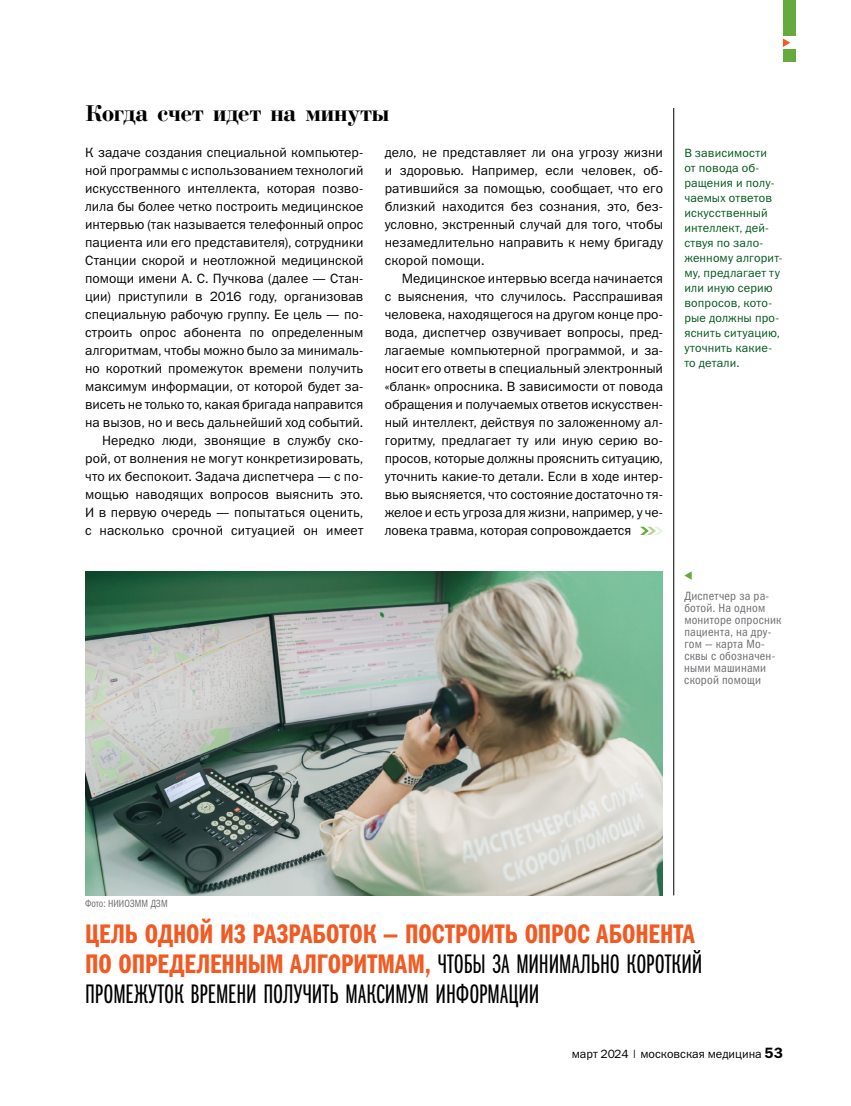
<style>
.page{position:relative;width:851px;height:1106px;background:#fff}
.page>*{position:absolute;margin:0;border:0;box-sizing:border-box;transform-origin:0 0}
.t1{font:27px/30px "Franklin Gothic Demi Cmp ITC";letter-spacing:-.005em;color:#f15a22}
.t2{font:27px "Franklin Gothic Book X Cmp ITC";letter-spacing:.005em;color:#000}
.t3{font:24px "Bodoni Bold Cyrillic";color:#000}
.t4{font:13.5px/18px "Franklin Gothic Book ITC";letter-spacing:.005em;color:#000;text-align:justify}
.t5{font:12px/15px "Franklin Gothic Book ITC";letter-spacing:.015em;color:#00571c}
.t6{font:12px/12px "Franklin Gothic Book Cond ITC";letter-spacing:.015em;color:#6d6e71}
.t7{font:12px "Franklin Gothic Book ITC";color:#000}
.t8{font:10.5px "Franklin Gothic Book Cond ITC";color:#6d6e71;scale:.9 1}
.s1{font-family:"Franklin Gothic Book X Cmp ITC";color:#000}
.s2{font-family:"Franklin Gothic Demi ITC";font-size:15px}
</style>
<div class="page">
<hr style="left:673px;top:108px;width:1px;height:787px;background:#000">
<img style="left:85px;top:571px;width:577px;height:324px">
<svg style="left:684px;top:571px;width:7px;height:9px"></svg>
<svg style="left:640px;top:527px;width:23px;height:8px"></svg>
<div style="left:782px;top:0;width:13px;height:62px;background:#64aa3c"></div>
<div style="left:782px;top:36px;width:13px;height:13px;background:#fff"></div>
<svg style="left:782px;top:38px;width:8px;height:9px"></svg>
<h2 class="t3" style="left:85px;top:101px;width:305px">Когда счет идет на минуты</h2>
<p class="t4" style="left:85px;top:143px;width:280px;text-align:right">К задаче создания специальной компьютер&shy;ной программы с использованием технологий искусственного интеллекта, которая позво&shy;лила бы более четко построить медицинское интервью (так называется телефонный опрос пациента или его представителя), сотрудники Станции скорой и неотложной медицинской помощи имени А. С. Пучкова (далее — Стан&shy;ции) приступили в 2016 году, организовав специальную рабочую группу. Ее цель — по&shy;строить опрос абонента по определенным алгоритмам, чтобы можно было за минималь&shy;но короткий промежуток времени получить максимум информации, от которой будет за&shy;висеть не только то, какая бригада направится на вызов, но и весь дальнейший ход событий.<br>Нередко люди, звонящие в службу ско&shy;рой, от волнения не могут конкретизировать, что их беспокоит. Задача диспетчера — с по&shy;мощью наводящих вопросов выяснить это.<br>И в первую очередь — попытаться оценить, с насколько срочной ситуацией он имеет</p>
<p class="t4" style="left:384px;top:143px;width:280px">дело, не представляет ли она угрозу жизни и здоровью. Например, если человек, об&shy;ратившийся за помощью, сообщает, что его близкий находится без сознания, это, без&shy;условно, экстренный случай для того, чтобы незамедлительно направить к нему бригаду скорой помощи.</p>
<p class="t4" style="left:384px;top:269px;width:280px;text-indent:17px">Медицинское интервью всегда начинается с выяснения, что случилось. Расспрашивая человека, находящегося на другом конце про&shy;вода, диспетчер озвучивает вопросы, пред&shy;лагаемые компьютерной программой, и за&shy;носит его ответы в специальный электронный «бланк» опросника. В зависимости от повода обращения и получаемых ответов искусствен&shy;ный интеллект, действуя по заложенному ал&shy;горитму, предлагает ту или иную серию во&shy;просов, которые должны прояснить ситуацию, уточнить какие-то детали. Если в ходе интер&shy;вью выясняется, что состояние достаточно тя&shy;желое и есть угроза для жизни, например, у че&shy;ловека травма, которая сопровождается</p>
<p class="t5" style="left:684px;top:145px;width:100px">В зависимости<br>от повода об&shy;ращения и полу&shy;чаемых ответов искусственный интеллект, дей&shy;ствуя по зало&shy;женному алгорит&shy;му, предлагает ту или иную серию вопросов, кото&shy;рые должны про&shy;яснить ситуацию, уточнить какие&shy;то детали.</p>
<p class="t6" style="left:684px;top:590px;width:99px">Диспетчер за ра&shy;ботой. На одном мониторе опросник пациента, на дру&shy;гом — карта Мо&shy;сквы с обозначен&shy;ными машинами скорой помощи</p>
<p class="t8" style="left:85px;top:897px;width:93px">Фото: НИИОЗММ ДЗМ</p>
<h1 class="t1" style="left:85px;top:919px;width:618px">ЦЕЛЬ ОДНОЙ ИЗ РАЗРАБОТОК — ПОСТРОИТЬ ОПРОС АБОНЕНТА<br>ПО ОПРЕДЕЛЕННЫМ АЛГОРИТМАМ, <span class="s1">ЧТОБЫ ЗА МИНИМАЛЬНО КОРОТКИЙ</span></h1>
<h1 class="t2" style="left:85px;top:979px;width:456px">ПРОМЕЖУТОК ВРЕМЕНИ ПОЛУЧИТЬ МАКСИМУМ ИНФОРМАЦИИ</h1>
<p class="t7" style="left:571px;top:1045px;width:213px">март 2024 | московская медицина <span class="s2">53</span></p>
</div>
